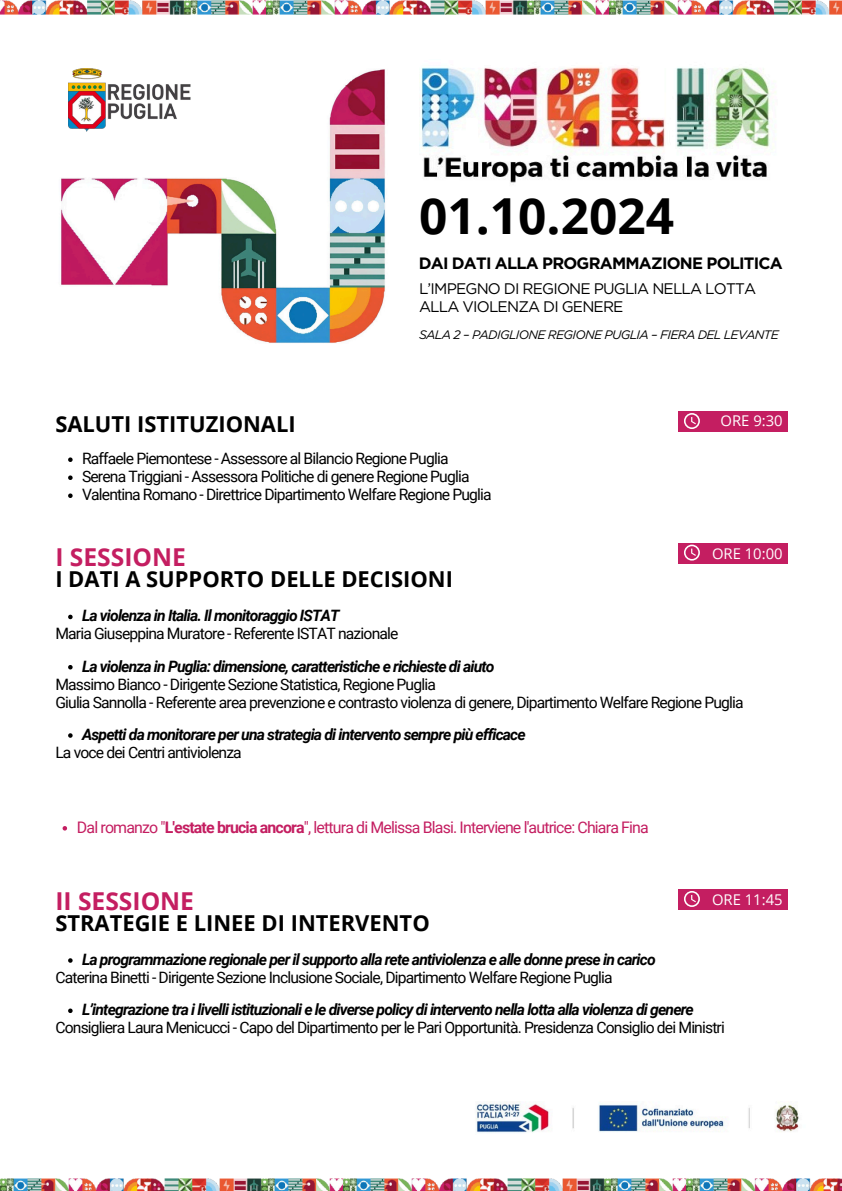
<style>
.page{position:relative;width:842px;height:1191px;background:#fff}
.page>*{position:absolute;margin:0;border:0;box-sizing:border-box;transform-origin:0 0}
.t1{font:700 49.6px "Open Sans";color:#000}
.t2{font:700 24.6px "Open Sans";color:#c41e61}
.t3{font:700 21.9px "Open Sans";color:#000}
.t4{font:700 16.4px "Gotham";letter-spacing:-.045em;color:#000}
.t5{font:15.9px "Roboto";letter-spacing:-.05em;color:#c41e61}
.t6{font:15.7px/18px "Roboto";letter-spacing:-.055em;color:#000}
.t7{font:italic 700 15.7px "Roboto";letter-spacing:-.055em;color:#000}
.t8{font:15.3px/18px "Gotham";letter-spacing:-.055em;color:#000}
.t9{font:14.8px "Open Sans";color:#fff}
.t10{font:italic 12.3px "Gotham";letter-spacing:-.055em;color:#000}
.s1{font-weight:700}
</style>
<div class="page">
<img style="left:0;top:1178px;width:842px;height:12px">
<img style="left:419px;top:67px;width:357px;height:116px">
<img style="left:61px;top:69px;width:324px;height:274px">
<img style="left:476px;top:1101px;width:323px;height:32px">
<img style="left:68px;top:68px;width:124px;height:63px">
<img style="left:0;top:0;width:842px;height:14px">
<div style="left:678px;top:889px;width:110px;height:20px;background:#c41e61"></div>
<svg style="left:684px;top:891px;width:16px;height:15px"></svg>
<div style="left:678px;top:411px;width:110px;height:21px;background:#c41e61"></div>
<svg style="left:684px;top:413px;width:16px;height:16px"></svg>
<svg style="left:68px;top:614px;width:5px;height:5px"></svg>
<svg style="left:68px;top:665px;width:5px;height:4px"></svg>
<svg style="left:68px;top:733px;width:5px;height:4px"></svg>
<svg style="left:68px;top:457px;width:5px;height:5px"></svg>
<svg style="left:68px;top:475px;width:5px;height:5px"></svg>
<svg style="left:68px;top:493px;width:5px;height:5px"></svg>
<svg style="left:68px;top:958px;width:5px;height:4px"></svg>
<svg style="left:68px;top:1008px;width:5px;height:4px"></svg>
<div style="left:678px;top:543px;width:110px;height:20px;background:#c41e61"></div>
<svg style="left:684px;top:544px;width:16px;height:16px"></svg>
<svg style="left:63px;top:826px;width:4px;height:4px"></svg>
<p class="t1" style="left:419px;top:181px;width:256px">01.10.2024</p>
<h5 class="t4" style="left:419px;top:253px;width:366px">DAI DATI ALLA PROGRAMMAZIONE POLITICA</h5>
<p class="t8" style="left:419px;top:279px;width:339px">L’IMPEGNO DI REGIONE PUGLIA NELLA LOTTA<br>ALLA VIOLENZA DI GENERE</p>
<p class="t3" style="left:55px;top:408px;width:242px">SALUTI ISTITUZIONALI</p>
<h5 class="t10" style="left:419px;top:327px;width:361px">SALA 2 – PADIGLIONE REGIONE PUGLIA – FIERA DEL LEVANTE</h5>
<p class="t9" style="left:720px;top:410px;width:64px">ORE 9:30</p>
<h6 class="t6" style="left:82px;top:450px;width:368px">Raffaele Piemontese - Assessore al Bilancio Regione Puglia</h6>
<p class="t6" style="left:82px;top:468px;width:389px">Serena Triggiani - Assessora Politiche di genere Regione Puglia</p>
<h5 class="t6" style="left:82px;top:486px;width:411px">Valentina Romano - Direttrice Dipartimento Welfare Regione Puglia</h5>
<h6 class="t2" style="left:55px;top:540px;width:132px">I SESSIONE</h6>
<h6 class="t3" style="left:55px;top:564px;width:399px">I DATI A SUPPORTO DELLE DECISIONI</h6>
<h2 class="t9" style="left:712px;top:543px;width:72px">ORE 10:00</h2>
<p class="t7" style="left:82px;top:607px;width:259px">La violenza in Italia. Il monitoraggio ISTAT</p>
<p class="t6" style="left:55px;top:625px;width:345px">Maria Giuseppina Muratore - Referente ISTAT nazionale</p>
<p class="t7" style="left:82px;top:657px;width:414px">La violenza in Puglia: dimensione, caratteristiche e richieste di aiuto</p>
<h4 class="t6" style="left:55px;top:675px;width:690px">Massimo Bianco - Dirigente Sezione Statistica, Regione Puglia<br>Giulia Sannolla - Referente area prevenzione e contrasto violenza di genere, Dipartimento Welfare Regione Puglia</h4>
<h2 class="t7" style="left:82px;top:725px;width:445px">Aspetti da monitorare per una strategia di intervento sempre più efficace</h2>
<p class="t6" style="left:55px;top:743px;width:188px">La voce dei Centri antiviolenza</p>
<p class="t5" style="left:77px;top:818px;width:573px">Dal romanzo "<span class="s1">L'estate brucia ancora</span>", lettura di Melissa Blasi. Interviene l'autrice: Chiara Fina</p>
<p class="t2" style="left:55px;top:883px;width:140px">II SESSIONE</p>
<p class="t3" style="left:55px;top:907px;width:376px">STRATEGIE E LINEE DI INTERVENTO</p>
<h2 class="t9" style="left:712px;top:889px;width:72px">ORE 11:45</h2>
<p class="t7" style="left:82px;top:950px;width:575px">La programmazione regionale per il supporto alla rete antiviolenza e alle donne prese in carico</p>
<h5 class="t6" style="left:55px;top:968px;width:559px">Caterina Binetti - Dirigente Sezione Inclusione Sociale, Dipartimento Welfare Regione Puglia</h5>
<p class="t7" style="left:82px;top:1000px;width:613px">L’integrazione tra i livelli istituzionali e le diverse policy di intervento nella lotta alla violenza di genere</p>
<h5 class="t6" style="left:55px;top:1018px;width:671px">Consigliera Laura Menicucci - Capo del Dipartimento per le Pari Opportunità. Presidenza Consiglio dei Ministri</h5>
</div>
